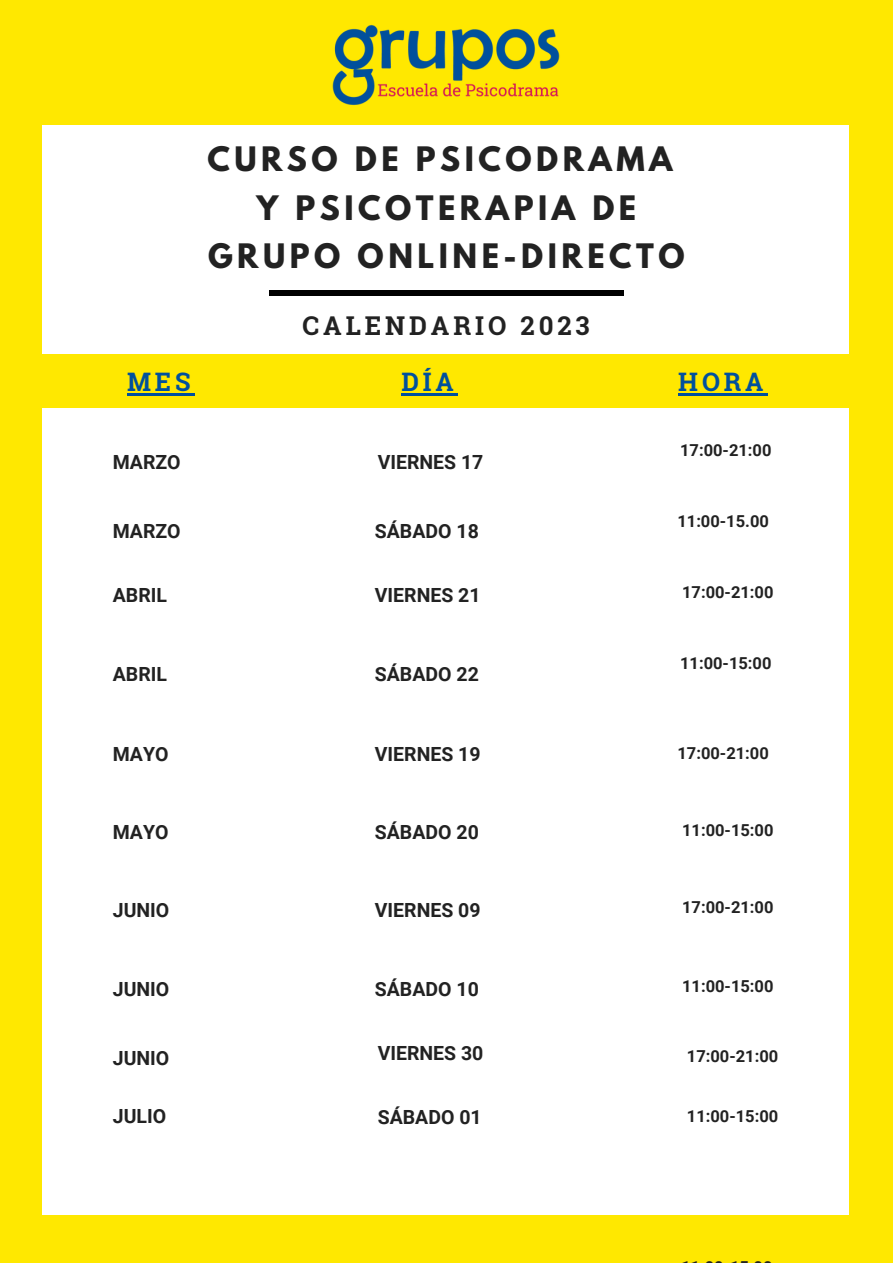
<style>
.page{position:relative;width:893px;height:1264px;background:#fff}
.page>*{position:absolute;margin:0;border:0;box-sizing:border-box;transform-origin:0 0}
.t1{font:700 29.85px/48.6px "League Spartan";letter-spacing:.15em;color:#222;text-align:center}
.t2{font:700 25.95px "Roboto Slab";letter-spacing:.15em;color:#222}
.t3{font:700 25.5px "Roboto Slab";letter-spacing:.15em;color:#00509d}
.t4{font:700 19.5px "Roboto";color:#222}
.t5{font:700 16.5px "Roboto";color:#222}
</style>
<div class="page">
<div style="left:0;top:0;width:892px;height:1262px;background:#ffe800"></div>
<div style="left:43px;top:126px;width:806px;height:1089px;background:#fff"></div>
<hr style="left:269px;top:291px;width:354px;height:4px;background:#000">
<div style="left:0;top:354px;width:854px;height:54px;background:#ffe800"></div>
<img style="left:332px;top:25px;width:228px;height:80px">
<hr style="left:127px;top:393px;width:67px;height:3px;background:#00509d">
<hr style="left:401px;top:393px;width:56px;height:3px;background:#00509d">
<hr style="left:678px;top:393px;width:89px;height:3px;background:#00509d">
<h1 class="t1" style="left:207px;top:138px;width:479px">CURSO DE PSICODRAMA<br>Y PSICOTERAPIA DE<br>GRUPO ONLINE-DIRECTO</h1>
<h3 class="t3" style="left:127px;top:365px;width:65px">MES</h3>
<h2 class="t2" style="left:302px;top:308px;width:288px">CALENDARIO 2023</h2>
<h3 class="t3" style="left:401px;top:365px;width:54px">DÍA</h3>
<h3 class="t3" style="left:678px;top:365px;width:87px">HORA</h3>
<p class="t4" style="left:113px;top:450px;width:69px">MARZO</p>
<p class="t4" style="left:377px;top:451px;width:107px">VIERNES 17</p>
<p class="t5" style="left:680px;top:441px;width:93px">17:00-21:00</p>
<p class="t4" style="left:113px;top:519px;width:69px">MARZO</p>
<p class="t4" style="left:375px;top:519px;width:105px">SÁBADO 18</p>
<p class="t5" style="left:677px;top:511px;width:93px">11:00-15.00</p>
<p class="t4" style="left:113px;top:583px;width:56px">ABRIL</p>
<p class="t4" style="left:375px;top:583px;width:107px">VIERNES 21</p>
<p class="t5" style="left:682px;top:583px;width:93px">17:00-21:00</p>
<p class="t4" style="left:113px;top:663px;width:56px">ABRIL</p>
<p class="t4" style="left:375px;top:663px;width:105px">SÁBADO 22</p>
<p class="t5" style="left:680px;top:653px;width:93px">11:00-15:00</p>
<p class="t4" style="left:113px;top:742px;width:57px">MAYO</p>
<p class="t4" style="left:375px;top:742px;width:107px">VIERNES 19</p>
<p class="t5" style="left:677px;top:743px;width:93px">17:00-21:00</p>
<p class="t4" style="left:113px;top:821px;width:57px">MAYO</p>
<p class="t4" style="left:375px;top:821px;width:105px">SÁBADO 20</p>
<p class="t5" style="left:682px;top:820px;width:93px">11:00-15:00</p>
<p class="t4" style="left:113px;top:898px;width:58px">JUNIO</p>
<p class="t4" style="left:375px;top:898px;width:107px">VIERNES 09</p>
<p class="t5" style="left:682px;top:897px;width:93px">17:00-21:00</p>
<p class="t4" style="left:113px;top:977px;width:58px">JUNIO</p>
<p class="t4" style="left:375px;top:977px;width:105px">SÁBADO 10</p>
<p class="t5" style="left:682px;top:977px;width:93px">11:00-15:00</p>
<p class="t4" style="left:113px;top:1047px;width:58px">JUNIO</p>
<p class="t4" style="left:377px;top:1041px;width:107px">VIERNES 30</p>
<p class="t5" style="left:687px;top:1046px;width:93px">17:00-21:00</p>
<p class="t4" style="left:113px;top:1105px;width:55px">JULIO</p>
<p class="t4" style="left:377px;top:1106px;width:105px">SÁBADO 01</p>
<p class="t5" style="left:687px;top:1106px;width:93px">11:00-15:00</p>
</div>
